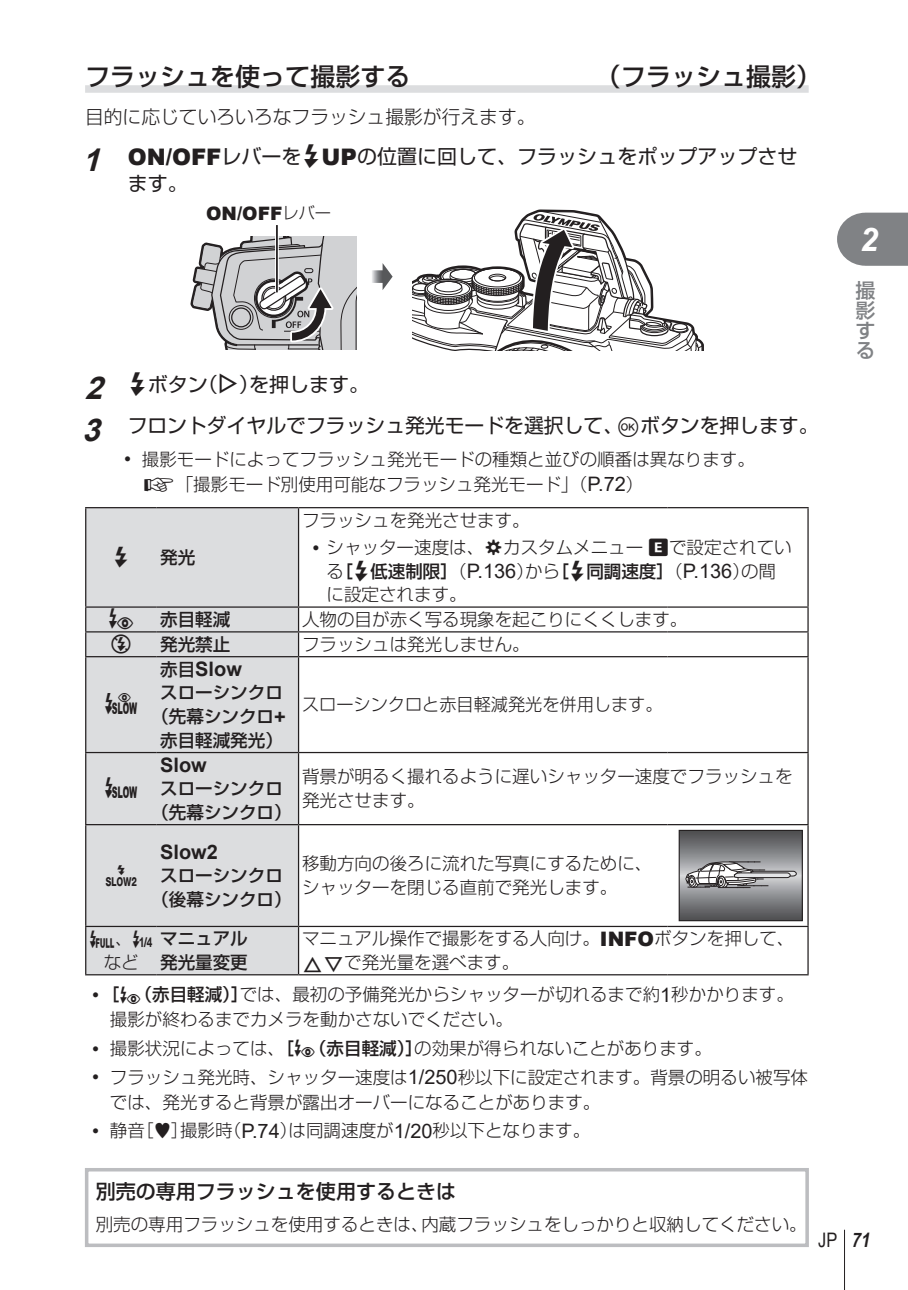
<style>
.page{position:relative;width:908px;height:1290px;background:#fff}
.page>*{position:absolute;margin:0;border:0;box-sizing:border-box;transform-origin:0 0}
.t1{font:italic 700 32.5px "Arial";color:#fff}
.t2{font:500 25px "Shin Go Pro";color:#231f20}
.t3{font:21px "Olympus 28";color:#231f20}
.t4{font:21px "Olymp 13";color:#231f20}
.t5{font:20px/27.5px "Shin Go Pro";color:#231f20}
.t6{font:500 20px "Shin Go Pro";color:#231f20}
.t7{font:700 20px "Arial";color:#231f20}
.t8{font:500 20px/20px "Shin Go Pro";color:#808285;text-align:justify}
.t9{font:20px "Arial Narrow";color:#231f20}
.t10{font:300 18.75px "Shin Go Pro";color:#231f20}
.t11{font:900 18.5px "Arial";color:#231f20}
.t12{font:300 17.5px/23.8px "Shin Go Pro";color:#231f20}
.t13{font:500 17.5px/23.8px "Shin Go Pro";color:#231f20;text-align:center}
.t14{font:17.5px "Olympus 1";color:#231f20}
.s1{font-family:"Arial";font-weight:700;font-style:italic;font-size:31.25px}
.s2{font-family:"Arial";font-weight:900;font-size:22.75px}
.s3{font-family:"Olympus 1"}
.s4{font-family:"Shin Go Pro";font-weight:300;font-size:16.25px}
.s5{font-family:"olympus 15"}
.s6{font-family:"Olympus 7"}
.s7{font-family:"Arial";font-weight:400;font-size:20px}
.s8{font-family:"Olympus 1";font-weight:400}
.s9{font-family:"Olympus 37";font-weight:400}
.s10{font-family:"Olympus 28";font-weight:400}
.s11{font-weight:500}
.s12{font-family:"Olympus 28";font-weight:400;font-size:21px}
.s13{font-family:"Shin Go Pro";font-weight:500;font-size:17.5px}
.s14{font-family:"Arial";font-weight:700;font-size:20px}
.s15{font-family:"Arial";font-weight:900;font-size:20px}
.s16{font-family:"olympus 15";font-weight:400}
.s17{font-weight:300}
.s18{font-weight:700;font-style:italic}
</style>
<div class="page">
<svg style="left:837px;top:213px;width:70px;height:53px;background:#8b8d90"></svg>
<hr style="left:843px;top:1230px;width:1px;height:60px;background:#231f20">
<div style="left:85px;top:85px;width:723px;height:8px;background:#dcdddf"></div>
<svg style="left:191px;top:236px;width:165px;height:113px;background:#b9b8ba"></svg>
<svg style="left:412px;top:209px;width:290px;height:142px"></svg>
<svg style="left:372px;top:263px;width:20px;height:27px"></svg>
<svg style="left:275px;top:236px;width:4px;height:56px"></svg>
<hr style="left:276px;top:225px;width:2px;height:67px;background:#231f20">
<div style="left:86px;top:508px;width:212px;height:466px;background:#dcdddf"></div>
<hr style="left:85px;top:507px;width:72px;height:1px;background:#231f20">
<hr style="left:85px;top:508px;width:1px;height:98px;background:#231f20">
<hr style="left:157px;top:507px;width:141px;height:1px;background:#231f20">
<hr style="left:298px;top:507px;width:369px;height:1px;background:#231f20">
<hr style="left:298px;top:508px;width:1px;height:98px;background:#231f20">
<hr style="left:667px;top:507px;width:141px;height:1px;background:#231f20">
<hr style="left:807px;top:508px;width:1px;height:98px;background:#231f20">
<hr style="left:85px;top:606px;width:72px;height:2px;background:#231f20">
<hr style="left:157px;top:606px;width:141px;height:2px;background:#231f20">
<hr style="left:298px;top:606px;width:369px;height:2px;background:#231f20">
<hr style="left:667px;top:606px;width:141px;height:2px;background:#231f20">
<hr style="left:85px;top:631px;width:72px;height:1px;background:#231f20">
<svg style="left:85px;top:608px;width:1px;height:48px"></svg>
<hr style="left:157px;top:631px;width:141px;height:1px;background:#231f20">
<hr style="left:298px;top:631px;width:369px;height:1px;background:#231f20">
<svg style="left:298px;top:608px;width:1px;height:48px"></svg>
<hr style="left:667px;top:631px;width:141px;height:1px;background:#231f20">
<svg style="left:807px;top:608px;width:1px;height:48px"></svg>
<hr style="left:85px;top:656px;width:72px;height:1px;background:#231f20">
<hr style="left:85px;top:657px;width:1px;height:95px;background:#231f20">
<hr style="left:157px;top:656px;width:141px;height:1px;background:#231f20">
<hr style="left:298px;top:656px;width:369px;height:1px;background:#231f20">
<hr style="left:298px;top:657px;width:1px;height:95px;background:#231f20">
<hr style="left:667px;top:656px;width:141px;height:1px;background:#231f20">
<hr style="left:807px;top:657px;width:1px;height:95px;background:#231f20">
<hr style="left:85px;top:752px;width:72px;height:1px;background:#231f20">
<hr style="left:85px;top:753px;width:1px;height:71px;background:#231f20">
<hr style="left:157px;top:752px;width:141px;height:1px;background:#231f20">
<hr style="left:298px;top:752px;width:369px;height:1px;background:#231f20">
<hr style="left:298px;top:753px;width:1px;height:71px;background:#231f20">
<hr style="left:667px;top:752px;width:141px;height:1px;background:#231f20">
<hr style="left:807px;top:753px;width:1px;height:71px;background:#231f20">
<hr style="left:85px;top:824px;width:72px;height:1px;background:#231f20">
<hr style="left:85px;top:825px;width:1px;height:101px;background:#231f20">
<hr style="left:157px;top:824px;width:141px;height:1px;background:#231f20">
<hr style="left:298px;top:824px;width:369px;height:1px;background:#231f20">
<hr style="left:298px;top:825px;width:1px;height:101px;background:#231f20">
<hr style="left:667px;top:824px;width:141px;height:1px;background:#231f20">
<hr style="left:807px;top:825px;width:1px;height:101px;background:#231f20">
<hr style="left:85px;top:926px;width:72px;height:1px;background:#231f20">
<hr style="left:85px;top:927px;width:1px;height:47px;background:#231f20">
<hr style="left:157px;top:926px;width:141px;height:1px;background:#231f20">
<hr style="left:298px;top:926px;width:369px;height:1px;background:#231f20">
<hr style="left:298px;top:927px;width:1px;height:47px;background:#231f20">
<hr style="left:667px;top:926px;width:141px;height:1px;background:#231f20">
<hr style="left:807px;top:927px;width:1px;height:47px;background:#231f20">
<hr style="left:85px;top:974px;width:72px;height:1px;background:#231f20">
<hr style="left:157px;top:974px;width:141px;height:1px;background:#231f20">
<hr style="left:298px;top:974px;width:369px;height:1px;background:#231f20">
<hr style="left:667px;top:974px;width:141px;height:1px;background:#231f20">
<div style="left:679px;top:830px;width:123px;height:45px;background:linear-gradient(to bottom,#444447,#cacccf)"></div>
<div style="left:679px;top:875px;width:123px;height:45px;background:linear-gradient(to bottom,#d2d3d6,#48484b)"></div>
<div style="left:678px;top:830px;width:124px;height:91px;border:1px solid #231f20"></div>
<svg style="left:684px;top:861px;width:112px;height:30px;background:#9f9ea1"></svg>
<div style="left:85px;top:1168px;width:723px;height:79px;border:4px solid #bcbdc0"></div>
<h2 class="t2" style="left:85px;top:56px;width:326px">フラッシュを使って撮影する</h2>
<h2 class="t2" style="left:595px;top:56px;width:226px">（フラッシュ撮影）</h2>
<p class="t10" style="left:85px;top:102px;width:451px">目的に応じていろいろなフラッシュ撮影が行えます。</p>
<p class="t5" style="left:128px;top:140px;width:671px;text-indent:-46px"><span class="s1">1</span> <span class="s2">ON/OFF</span>レバーを<span class="s3">#</span><span class="s2">UP</span>の位置に回して、フラッシュをポップアップさせます。</p>
<p class="t11" style="left:206px;top:200px;width:126px">ON/OFF<span class="s4">レバー</span></p>
<p class="t5" style="left:82px;top:361px;width:737px;line-height:41.8px"><span class="s1">2</span> <span class="s3">#</span>ボタン（<span class="s5">I</span>）を押します。<br><span class="s1">3</span> フロントダイヤルでフラッシュ発光モードを選択して、<span class="s6">Q</span>ボタンを押します。</p>
<p class="t12" style="left:142px;top:444px;width:614px;line-height:25px;text-indent:-18px"><span class="s7">•</span> 撮影モードによってフラッシュ発光モードの種類と並びの順番は異なります。<span class="s8">g</span>「撮影モード別使用可能なフラッシュ発光モード」（<span class="s7">P.72</span>）</p>
<p class="t14" style="left:112px;top:547px;width:19px">#</p>
<p class="t13" style="left:160px;top:543px;width:36px">発光</p>
<p class="t12" style="left:302px;top:506px;width:229px">フラッシュを発光させます。</p>
<p class="t12" style="left:326px;top:533px;width:466px;text-indent:-14px"><span class="s7">•</span> シャッター速度は、<span class="s9">G</span>カスタムメニュー <span class="s10">b</span>で設定されている<span class="s11">［</span><span class="s8">#</span><span class="s11">低速制限］</span>（<span class="s7">P.136</span>）から<span class="s11">［</span><span class="s8">#</span><span class="s11">同調速度］</span>（<span class="s7">P.136</span>）の間に設定されます。</p>
<p class="t13" style="left:108px;top:605px;width:124px"><span class="s12">0</span> 赤目軽減</p>
<p class="t12" style="left:302px;top:605px;width:386px">人物の目が赤く写る現象を起こりにくくします。</p>
<p class="t14" style="left:111px;top:633px;width:23px">$</p>
<p class="t13" style="left:160px;top:630px;width:71px">発光禁止</p>
<p class="t12" style="left:302px;top:630px;width:229px">フラッシュは発光しません。</p>
<p class="t3" style="left:104px;top:693px;width:36px">1</p>
<p class="t7" style="left:160px;top:655px;width:83px"><span class="s13">赤目</span>Slow</p>
<p class="t13" style="left:151px;top:679px;width:136px">スローシンクロ（先幕シンクロ<span class="s14">+</span>赤目軽減発光）</p>
<p class="t12" style="left:302px;top:690px;width:362px">スローシンクロと赤目軽減発光を併用します。</p>
<p class="t3" style="left:104px;top:777px;width:36px">2</p>
<p class="t4" style="left:104px;top:864px;width:36px">M</p>
<p class="t7" style="left:160px;top:751px;width:48px">Slow</p>
<p class="t13" style="left:151px;top:774px;width:142px">スローシンクロ（先幕シンクロ）</p>
<p class="t7" style="left:160px;top:838px;width:59px">Slow2</p>
<p class="t13" style="left:151px;top:861px;width:142px">スローシンクロ（後幕シンクロ）</p>
<p class="t12" style="left:302px;top:763px;width:491px">背景が明るく撮れるように遅いシャッター速度でフラッシュを発光させます。</p>
<p class="t12" style="left:302px;top:850px;width:351px">移動方向の後ろに流れた写真にするために、シャッターを閉じる直前で発光します。</p>
<p class="t12" style="left:302px;top:925px;width:493px">マニュアル操作で撮影をする人向け。<span class="s15">INFO</span>ボタンを押して、<br><span class="s16">FG</span>で発光量を選べます。</p>
<p class="t12" style="left:110px;top:980px;width:685px;line-height:25px;text-indent:-18px"><span class="s7">•</span> <span class="s11">［</span><span class="s10">0</span><span class="s11">（赤目軽減）］</span>では、最初の予備発光からシャッターが切れるまで約<span class="s7">1</span>秒かかります。撮影が終わるまでカメラを動かさないでください。</p>
<p class="t12" style="left:92px;top:1034px;width:621px"><span class="s7">•</span> 撮影状況によっては、<span class="s11">［</span><span class="s10">0</span><span class="s11">（赤目軽減）］</span>の効果が得られないことがあります。</p>
<p class="t12" style="left:110px;top:1062px;width:699px;line-height:25px;text-indent:-18px"><span class="s7">•</span> フラッシュ発光時、シャッター速度は<span class="s7">1/250</span>秒以下に設定されます。背景の明るい被写体では、発光すると背景が露出オーバーになることがあります。</p>
<p class="t12" style="left:92px;top:1116px;width:499px"><span class="s7">•</span> 静音［♥］撮影時（<span class="s7">P.74</span>）は同調速度が<span class="s7">1/20</span>秒以下となります。</p>
<p class="t13" style="left:104px;top:925px;width:145px;text-align:left;text-indent:-14px"><span class="s10">3</span><span class="s17">、</span><span class="s10">4</span> マニュアル<span class="s17">など</span></p>
<p class="t13" style="left:160px;top:948px;width:89px">発光量変更</p>
<h1 class="t1" style="left:859px;top:218px;width:20px">2</h1>
<p class="t8" style="left:855px;top:278px;width:21px">撮影する</p>
<p class="t6" style="left:96px;top:1175px;width:361px">別売の専用フラッシュを使用するときは</p>
<p class="t12" style="left:96px;top:1211px;width:712px">別売の専用フラッシュを使用するときは、内蔵フラッシュをしっかりと収納してください。</p>
<p class="t9" style="left:817px;top:1225px;width:58px">JP <span class="s18">71</span></p>
</div>
